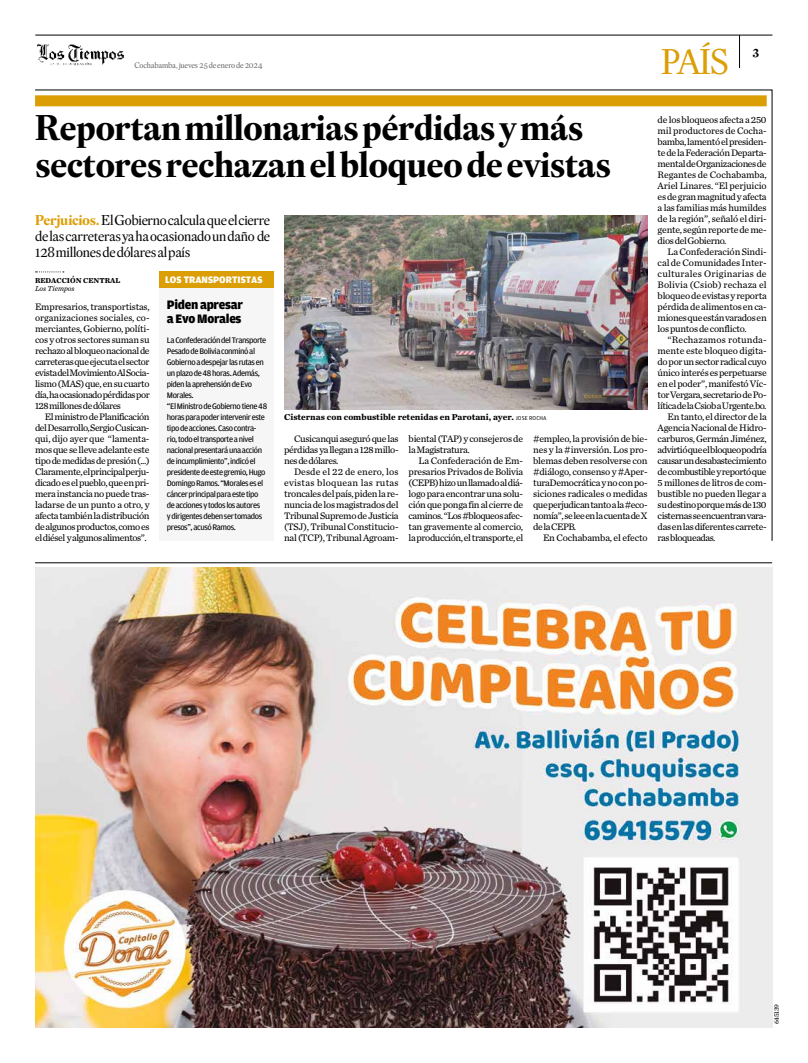
<style>
.page{position:relative;width:808px;height:1063px;background:#fff}
.page>*{position:absolute;margin:0;border:0;box-sizing:border-box;transform-origin:0 0}
.t1{font:700 35px/37px "Eudald Headline";letter-spacing:-.02em;color:#000}
.t2{font:35px "Eudald Headline";color:#dc9e05}
.t3{font:14px/16px "Eudald Headline";letter-spacing:-.025em;color:#000;text-align:justify}
.t4{font:900 13px/14px "Amplitude";letter-spacing:-.02em;color:#000}
.t5{font:700 12px "Eudald Headline";color:#000}
.t6{font:900 10px "Amplitude";color:#fff}
.t7{font:9.8px/11px "Chronicle Text G2";letter-spacing:-.035em;color:#000;text-align:justify}
.t8{font:9.8px "Chronicle Text G2";letter-spacing:-.01em;color:#000}
.t9{font:9.8px "Chronicle Text G2";letter-spacing:-.015em;color:#000}
.t10{font:9.8px "Chronicle Text G2";letter-spacing:.015em;color:#000}
.t11{font:700 9px "Chronicle Text G2";color:#000}
.t12{font:8.5px/11px "Amplitude";letter-spacing:-.05em;color:#000}
.t13{font:8px "Eudald Headline";letter-spacing:-.02em;color:#646363}
.t14{font:700 7.5px "Chronicle Text G2";color:#000}
.t15{font:italic 7.5px "Chronicle Text G2";color:#000}
.t16{font:7px "Chronicle Text G2";letter-spacing:-.03em;color:#000}
.s1{font-weight:700;color:#dc9e05}
.s2{font-family:"Amplitude";font-weight:400;font-size:6px}
</style>
<div class="page">
<svg style="left:35px;top:90px;width:737px;height:451px"></svg>
<div style="left:35px;top:95px;width:732px;height:11px;background:#dc9e05"></div>
<svg style="left:36px;top:271px;width:28px;height:1px"></svg>
<img style="left:284px;top:216px;width:364px;height:193px">
<div style="left:160px;top:271px;width:114px;height:270px;background:#f6f6f6"></div>
<div style="left:160px;top:271px;width:114px;height:17px;background:#dc9e05"></div>
<img style="left:35px;top:568px;width:737px;height:460px">
<hr style="left:35px;top:563px;width:737px;height:1px;background:#000">
<hr style="left:35px;top:35px;width:737px;height:1px;background:#000">
<hr style="left:739px;top:35px;width:1px;height:33px;background:#000">
<img style="left:37px;top:43px;width:88px;height:23px">
<p class="t13" style="left:134px;top:61px;width:130px">Cochabamba, jueves 25 de enero de 2024</p>
<h1 class="t2" style="left:661px;top:42px;width:70px">PAÍS</h1>
<p class="t5" style="left:752px;top:44px;width:8px">3</p>
<h1 class="t1" style="left:35px;top:109px;width:578px">Reportan millonarias pérdidas y más sectores rechazan el bloqueo de evistas</h1>
<h2 class="t3" style="left:35px;top:212px;width:237px"><span class="s1">Perjuicios.</span>El Gobierno calcula que el cierre de las carreteras ya ha ocasionado un daño de 128 millones de dólares al país</h2>
<p class="t6" style="left:165px;top:275px;width:99px">LOS TRANSPORTISTAS</p>
<h3 class="t4" style="left:167px;top:297px;width:77px">Piden apresar a Evo Morales</h3>
<p class="t12" style="left:167px;top:335px;width:102px">La Confederación del Transporte<br>Pesado de Bolivia conminó al<br>Gobierno a despejar las rutas en un plazo de 48 horas. Además, piden la aprehensión de Evo<br>Morales.<br>“El Ministro de Gobierno tiene 48 horas para poder intervenir este tipo de acciones. Caso contra&shy;rio, todo el transporte a nivel nacional presentará una acción de incumplimiento”, indicó el presidente de este gremio, Hugo<br>Domingo Ramos. “Morales es el cáncer principal para este tipo de acciones y todos los autores<br>y dirigentes deben ser tomados presos”, acusó Ramos.</p>
<p class="t14" style="left:35px;top:274px;width:87px">REDACCIÓN CENTRAL</p>
<p class="t15" style="left:35px;top:283px;width:41px">Los Tiempos</p>
<p class="t7" style="left:35px;top:301px;width:116px">Empresarios, transportistas, organizaciones sociales, co&shy;merciantes, Gobierno, políti&shy;cos y otros sectores suman su rechazo al bloqueo nacional de carreteras que ejecuta el sector evista del Movimiento Al Socia&shy;lismo (MAS) que, en su cuarto día, ha ocasionado pérdidas por 128 millones de dólares</p>
<p class="t7" style="left:35px;top:411px;width:116px;text-indent:10px">El ministro de Planificación del Desarrollo, Sergio Cusican&shy;qui, dijo ayer que “lamenta&shy;mos que se lleve adelante este tipo de medidas de presión (...)<br>Claramente, el principal perju&shy;dicado es el pueblo, que en pri&shy;mera instancia no puede tras&shy;ladarse de un punto a otro, y afecta también la distribución de algunos productos, como es el diésel y algunos alimentos”.</p>
<p class="t11" style="left:284px;top:410px;width:264px">Cisternas con combustible retenidas en Parotani, ayer. <span class="s2">JOSE ROCHA</span></p>
<p class="t7" style="left:533px;top:432px;width:116px">#empleo, la provisión de bie&shy;nes y la #inversión. Los pro&shy;blemas deben resolverse con #diálogo, consenso y #Aper&shy;turaDemocrática y no con po&shy;siciones radicales o medidas que perjudican tanto a la #eco&shy;nomía”, se lee en la cuenta de X de la CEPB.</p>
<p class="t9" style="left:543px;top:530px;width:106px">En Cochabamba, el efecto</p>
<p class="t7" style="left:284px;top:433px;width:116px;text-indent:10px">Cusicanqui aseguró que las pérdidas ya llegan a 128 millo&shy;nes de dólares.</p>
<p class="t7" style="left:284px;top:465px;width:116px;text-indent:10px">Desde el 22 de enero, los evistas bloquean las rutas troncales del país, piden la re&shy;nuncia de los magistrados del Tribunal Supremo de Justicia (TSJ), Tribunal Constitucio&shy;nal (TCP), Tribunal Agroam-</p>
<p class="t7" style="left:409px;top:432px;width:116px">biental (TAP) y consejeros de la Magistratura.</p>
<p class="t7" style="left:409px;top:454px;width:116px;text-indent:10px">La Confederación de Em&shy;presarios Privados de Bolivia (CEPB) hizo un llamado al diá&shy;logo para encontrar una solu&shy;ción que ponga fin al cierre de caminos. “Los #bloqueos afec&shy;tan gravemente al comercio, la producción, el transporte, el</p>
<p class="t7" style="left:658px;top:113px;width:111px">de los bloqueos afecta a 250 mil productores de Cocha&shy;bamba, lamentó el presiden&shy;te de la Federación Departa&shy;mental de Organizaciones de Regantes de Cochabamba, Ariel Linares. “El perjuicio es de gran magnitud y afecta a las familias más humildes de la región”, señaló el diri&shy;gente, según reporte de me&shy;dios del Gobierno.</p>
<p class="t7" style="left:658px;top:245px;width:111px;text-indent:10px">La Confederación Sindi&shy;cal de Comunidades Inter&shy;culturales Originarias de Bolivia (Csiob) rechaza el bloqueo de evistas y reporta pérdida de alimentos en ca&shy;miones que están varados en los puntos de conflicto.</p>
<p class="t10" style="left:667px;top:332px;width:101px">“Rechazamos rotunda-</p>
<p class="t8" style="left:658px;top:343px;width:111px">mente este bloqueo digita-</p>
<p class="t7" style="left:658px;top:355px;width:110px">do por un sector radical cuyo</p>
<p class="t7" style="left:658px;top:366px;width:111px">único interés es perpetuarse</p>
<p class="t7" style="left:658px;top:377px;width:111px">en el poder”, manifestó Víc-</p>
<p class="t7" style="left:658px;top:388px;width:111px">tor Vergara, secretario de Po-</p>
<p class="t7" style="left:658px;top:399px;width:110px">lítica de la Csiob a Urgente.bo.</p>
<p class="t7" style="left:667px;top:410px;width:101px">En tanto, el director de la</p>
<p class="t7" style="left:658px;top:421px;width:111px">Agencia Nacional de Hidro-</p>
<p class="t7" style="left:658px;top:432px;width:111px">carburos, Germán Jiménez,</p>
<p class="t7" style="left:658px;top:443px;width:111px">advirtió que el bloqueo podría</p>
<p class="t7" style="left:658px;top:454px;width:110px">causar un desabastecimiento</p>
<p class="t7" style="left:658px;top:465px;width:110px">de combustible y reportó que</p>
<p class="t7" style="left:658px;top:476px;width:111px">5 millones de litros de com-</p>
<p class="t8" style="left:658px;top:486px;width:110px">bustible no pueden llegar a</p>
<p class="t7" style="left:658px;top:498px;width:110px">su destino porque más de 130</p>
<p class="t7" style="left:658px;top:509px;width:111px">cisternas se encuentran vara-</p>
<p class="t7" style="left:658px;top:520px;width:111px">das en las diferentes carrete-</p>
<p class="t7" style="left:658px;top:531px;width:59px">ras bloqueadas.</p>
<p class="t16" style="left:771px;top:1024px;width:22px;rotate:-90deg">645139</p>
</div>
